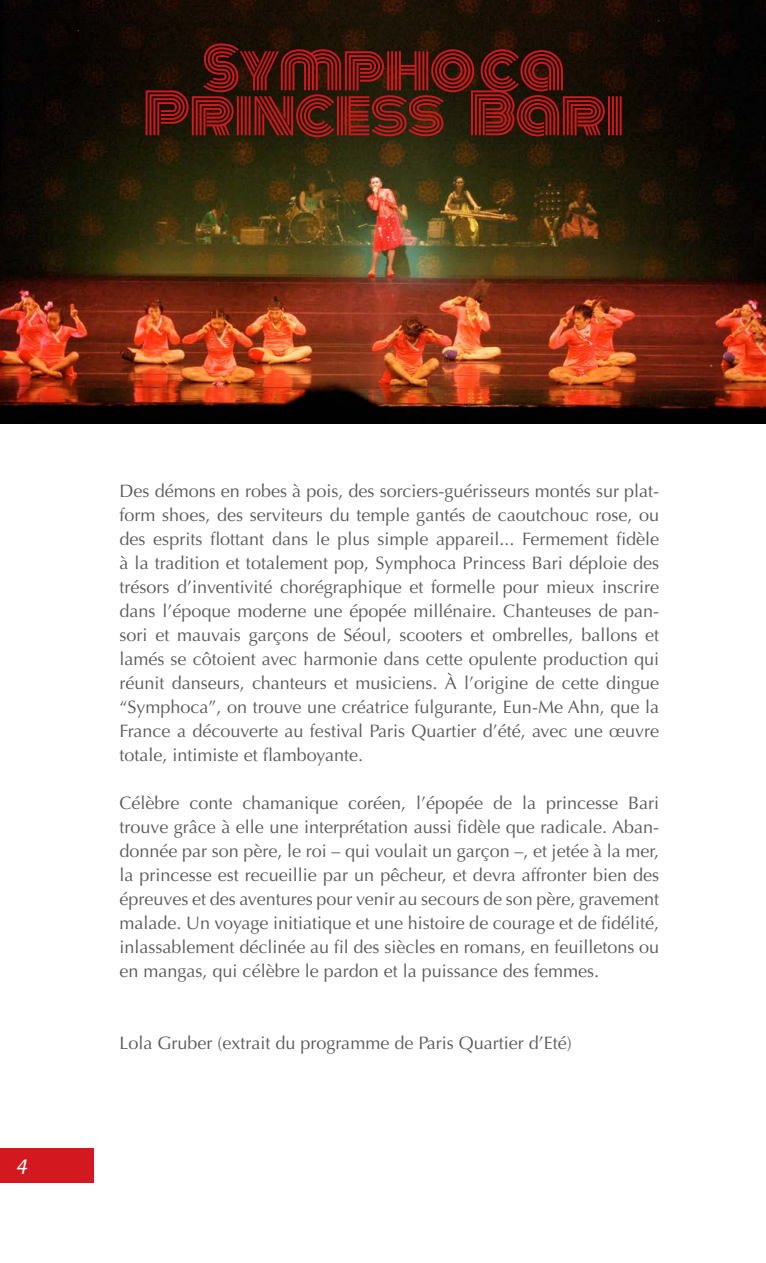
<style>
.page{position:relative;width:766px;height:1263px;background:#fff}
.page>*{position:absolute;margin:0;border:0;box-sizing:border-box;transform-origin:0 0}
.t1{font:55.5px/45px "Monoton";letter-spacing:-.02em;color:#d31820;text-align:center}
.t2{font:italic 21px "Alda OT";color:#fff}
.t3{font:18px/24px "Optima";color:#58595b;text-align:justify}
</style>
<div class="page">
<div style="left:0;top:1148px;width:94px;height:34px;background:#d31820"></div>
<img style="left:0;top:0;width:765px;height:423px">
<h1 class="t1" style="left:143px;top:47px;width:482px">Symphoca<br>Princess Bari</h1>
<p class="t2" style="left:17px;top:1154px;width:12px">4</p>
<p class="t3" style="left:119px;top:480px;width:541px">Des démons en robes à pois, des sorciers-guérisseurs montés sur plat&shy;form shoes, des serviteurs du temple gantés de caoutchouc rose, ou des esprits flottant dans le plus simple appareil... Fermement fidèle à la tradition et totalement pop, Symphoca Princess Bari déploie des trésors d’inventivité chorégraphique et formelle pour mieux inscrire dans l’époque moderne une épopée millénaire. Chanteuses de pan&shy;sori et mauvais garçons de Séoul, scooters et ombrelles, ballons et lamés se côtoient avec harmonie dans cette opulente production qui réunit danseurs, chanteurs et musiciens. À l’origine de cette dingue “Symphoca”, on trouve une créatrice fulgurante, Eun-Me Ahn, que la France a découverte au festival Paris Quartier d’été, avec une œuvre totale, intimiste et flamboyante.</p>
<p class="t3" style="left:119px;top:791px;width:541px">Célèbre conte chamanique coréen, l’épopée de la princesse Bari trouve grâce à elle une interprétation aussi fidèle que radicale. Aban&shy;donnée par son père, le roi – qui voulait un garçon –, et jetée à la mer, la princesse est recueillie par un pêcheur, et devra affronter bien des épreuves et des aventures pour venir au secours de son père, gravement malade. Un voyage initiatique et une histoire de courage et de fidélité, inlassablement déclinée au fil des siècles en romans, en feuilletons ou en mangas, qui célèbre le pardon et la puissance des femmes.</p>
<p class="t3" style="left:119px;top:1031px;width:454px">Lola Gruber (extrait du programme de Paris Quartier d’Eté)</p>
</div>
